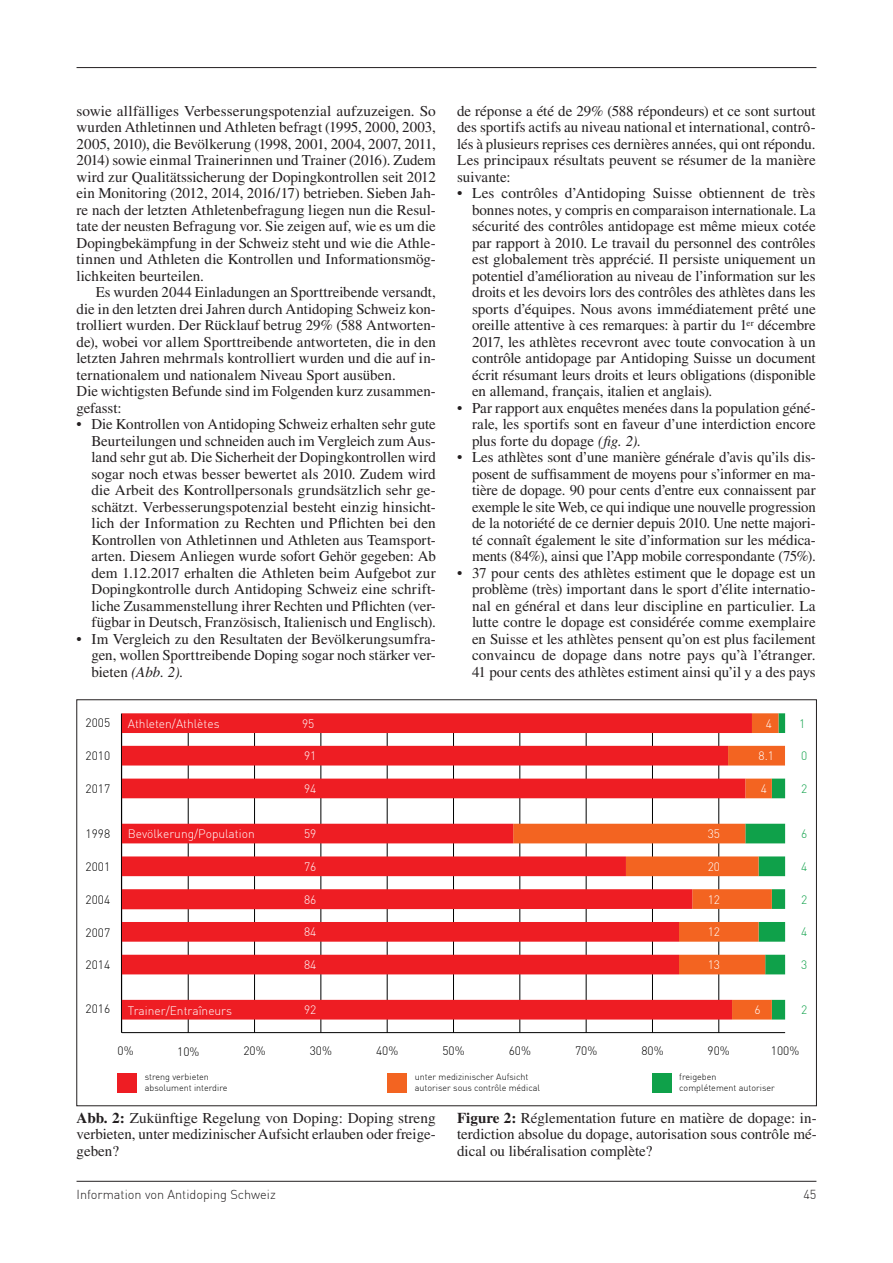
<style>
.page{position:relative;width:893px;height:1263px;background:#fff}
.page>*{position:absolute;margin:0;border:0;box-sizing:border-box;transform-origin:0 0}
.t1{font:15px/16.5px "Times LT Std";color:#231f20;text-align:justify}
.t2{font:300 12.75px "DIN";color:#231f20}
.t3{font:300 12px "DIN";color:#fff}
.t4{font:300 12px "DIN";color:#000}
.t5{font:300 12px "DIN";color:#0fa14a}
.t6{font:300 9px/10.8px "DIN";color:#000}
.s1{font-style:italic}
.s2{font-weight:700}
</style>
<div class="page">
<hr style="left:77px;top:67px;width:739px;height:1px;background:#231f20">
<hr style="left:77px;top:1181px;width:739px;height:1px;background:#231f20">
<hr style="left:122px;top:1032px;width:663px;height:1px;background:#000">
<hr style="left:188px;top:714px;width:1px;height:318px;background:#000">
<hr style="left:254px;top:715px;width:1px;height:317px;background:#000">
<hr style="left:321px;top:715px;width:1px;height:317px;background:#000">
<hr style="left:387px;top:715px;width:1px;height:317px;background:#000">
<hr style="left:453px;top:715px;width:1px;height:317px;background:#000">
<hr style="left:520px;top:715px;width:1px;height:317px;background:#000">
<hr style="left:586px;top:715px;width:1px;height:317px;background:#000">
<hr style="left:652px;top:715px;width:1px;height:317px;background:#000">
<hr style="left:718px;top:715px;width:1px;height:317px;background:#000">
<hr style="left:121px;top:714px;width:1px;height:318px;background:#000">
<svg style="left:513px;top:713px;width:272px;height:306px"></svg>
<svg style="left:122px;top:713px;width:630px;height:163px;fill:#ee1d23"></svg>
<svg style="left:122px;top:889px;width:610px;height:130px;fill:#ee1d23"></svg>
<div style="left:117px;top:1072px;width:20px;height:20px;background:#ee1d23"></div>
<div style="left:387px;top:1072px;width:20px;height:20px;background:#f36421"></div>
<div style="left:652px;top:1072px;width:20px;height:20px;background:#0fa14a"></div>
<p class="t1" style="left:77px;top:104px;width:361px">sowie allfälliges Verbesserungspotenzial aufzuzeigen. So wurden Athletinnen und Athleten befragt (1995, 2000, 2003, 2005, 2010), die Bevölkerung (1998, 2001, 2004, 2007, 2011, 2014) sowie einmal Trainerinnen und Trainer (2016). Zudem wird zur Qualitätssicherung der Dopingkontrollen seit 2012 ein Monitoring (2012, 2014, 2016/17) betrieben. Sieben Jah&shy;re nach der letzten Athletenbefragung liegen nun die Resul&shy;tate der neusten Befragung vor. Sie zeigen auf, wie es um die Dopingbekämpfung in der Schweiz steht und wie die Athle&shy;tinnen und Athleten die Kontrollen und Informationsmög&shy;lichkeiten beurteilen.</p>
<p class="t1" style="left:77px;top:286px;width:361px;text-align:left;text-indent:19px">Es wurden 2044 Einladungen an Sporttreibende versandt, die in den letzten drei Jahren durch Antidoping Schweiz kon&shy;trolliert wurden. Der Rücklauf betrug 29% (588 Antworten&shy;de), wobei vor allem Sporttreibende antworteten, die in den letzten Jahren mehrmals kontrolliert wurden und die auf in&shy;ternationalem und nationalem Niveau Sport ausüben.<br>Die wichtigsten Befunde sind im Folgenden kurz zusammen&shy;gefasst:</p>
<p class="t1" style="left:91px;top:418px;width:346px;text-indent:-15px">• Die Kontrollen von Antidoping Schweiz erhalten sehr gute Beurteilungen und schneiden auch im Vergleich zum Aus&shy;land sehr gut ab. Die Sicherheit der Dopingkontrollen wird sogar noch etwas besser bewertet als 2010. Zudem wird die Arbeit des Kontrollpersonals grundsätzlich sehr ge&shy;schätzt. Verbesserungspotenzial besteht einzig hinsicht&shy;lich der Information zu Rechten und Pflichten bei den Kontrollen von Athletinnen und Athleten aus Teamsport&shy;arten. Diesem Anliegen wurde sofort Gehör gegeben: Ab dem 1.12.2017 erhalten die Athleten beim Aufgebot zur Dopingkontrolle durch Antidoping Schweiz eine schrift&shy;liche Zusammenstellung ihrer Rechten und Pflichten (ver&shy;fügbar in Deutsch, Französisch, Italienisch und Englisch).</p>
<p class="t1" style="left:91px;top:632px;width:346px;text-indent:-15px">• Im Vergleich zu den Resultaten der Bevölkerungsumfra&shy;gen, wollen Sporttreibende Doping sogar noch stärker ver&shy;bieten <span class="s1">(Abb. 2).</span></p>
<p class="t4" style="left:86px;top:715px;width:26px">2005</p>
<p class="t4" style="left:86px;top:748px;width:26px">2010</p>
<p class="t4" style="left:86px;top:781px;width:26px">2017</p>
<p class="t4" style="left:86px;top:826px;width:26px">1998</p>
<p class="t4" style="left:86px;top:859px;width:26px">2001</p>
<p class="t4" style="left:86px;top:892px;width:26px">2004</p>
<p class="t4" style="left:86px;top:925px;width:26px">2007</p>
<p class="t4" style="left:86px;top:958px;width:26px">2014</p>
<p class="t4" style="left:86px;top:1001px;width:26px">2016</p>
<p class="t3" style="left:128px;top:716px;width:93px">Athleten/Athlètes</p>
<p class="t3" style="left:302px;top:716px;width:14px">95</p>
<p class="t3" style="left:128px;top:826px;width:128px">Bevölkerung/Population</p>
<p class="t3" style="left:128px;top:1003px;width:106px">Trainer/Entraîneurs</p>
<p class="t3" style="left:304px;top:748px;width:14px">91</p>
<p class="t3" style="left:304px;top:781px;width:14px">94</p>
<p class="t3" style="left:304px;top:826px;width:14px">59</p>
<p class="t3" style="left:304px;top:859px;width:14px">76</p>
<p class="t3" style="left:304px;top:892px;width:14px">86</p>
<p class="t3" style="left:304px;top:925px;width:14px">84</p>
<p class="t3" style="left:304px;top:957px;width:14px">84</p>
<p class="t3" style="left:304px;top:1002px;width:14px">92</p>
<p class="t1" style="left:457px;top:104px;width:360px">de réponse a été de 29% (588 répondeurs) et ce sont surtout des sportifs actifs au niveau national et international, contrô&shy;lés à plusieurs reprises ces dernières années, qui ont répondu.<br>Les principaux résultats peuvent se résumer de la manière suivante:</p>
<p class="t1" style="left:472px;top:187px;width:345px;text-indent:-15px">• Les contrôles d’Antidoping Suisse obtiennent de très bonnes notes, y compris en comparaison internationale. La sécurité des contrôles antidopage est même mieux cotée par rapport à 2010. Le travail du personnel des contrôles est globalement très apprécié. Il persiste uniquement un potentiel d’amélioration au niveau de l’information sur les droits et les devoirs lors des contrôles des athlètes dans les sports d’équipes. Nous avons immédiatement prêté une oreille attentive à ces remarques: à partir du 1<sup>er</sup> décembre 2017, les athlètes recevront avec toute convocation à un contrôle antidopage par Antidoping Suisse un document écrit résumant leurs droits et leurs obligations (disponible en allemand, français, italien et anglais).</p>
<p class="t1" style="left:472px;top:401px;width:345px;text-indent:-15px">• Par rapport aux enquêtes menées dans la population géné&shy;rale, les sportifs sont en faveur d’une interdiction encore plus forte du dopage <span class="s1">(fig. 2).</span></p>
<p class="t1" style="left:472px;top:451px;width:345px;text-indent:-15px">• Les athlètes sont d’une manière générale d’avis qu’ils dis&shy;posent de suffisamment de moyens pour s’informer en ma&shy;tière de dopage. 90 pour cents d’entre eux connaissent par exemple le site Web, ce qui indique une nouvelle progression de la notoriété de ce dernier depuis 2010. Une nette majori&shy;té connaît également le site d’information sur les médica&shy;ments (84%), ainsi que l’App mobile correspondante (75%).</p>
<p class="t1" style="left:472px;top:566px;width:345px;text-indent:-15px">• 37 pour cents des athlètes estiment que le dopage est un problème (très) important dans le sport d’élite internatio&shy;nal en général et dans leur discipline en particulier. La lutte contre le dopage est considérée comme exemplaire en Suisse et les athlètes pensent qu’on est plus facilement convaincu de dopage dans notre pays qu’à l’étranger.<br>41 pour cents des athlètes estiment ainsi qu’il y a des pays</p>
<p class="t3" style="left:708px;top:826px;width:14px">35</p>
<p class="t3" style="left:708px;top:859px;width:14px">20</p>
<p class="t3" style="left:708px;top:892px;width:14px">12</p>
<p class="t3" style="left:708px;top:925px;width:14px">12</p>
<p class="t3" style="left:708px;top:957px;width:14px">13</p>
<p class="t3" style="left:766px;top:716px;width:8px">4</p>
<p class="t3" style="left:758px;top:748px;width:17px">8.1</p>
<p class="t3" style="left:761px;top:781px;width:8px">4</p>
<p class="t3" style="left:754px;top:1002px;width:8px">6</p>
<p class="t5" style="left:799px;top:716px;width:8px">1</p>
<p class="t5" style="left:801px;top:748px;width:8px">0</p>
<p class="t5" style="left:801px;top:781px;width:8px">2</p>
<p class="t5" style="left:801px;top:826px;width:8px">6</p>
<p class="t5" style="left:801px;top:859px;width:8px">4</p>
<p class="t5" style="left:801px;top:892px;width:8px">2</p>
<p class="t5" style="left:801px;top:925px;width:8px">4</p>
<p class="t5" style="left:801px;top:957px;width:8px">3</p>
<p class="t5" style="left:801px;top:1002px;width:8px">2</p>
<p class="t4" style="left:118px;top:1043px;width:18px">0%</p>
<p class="t4" style="left:177px;top:1044px;width:24px">10%</p>
<p class="t4" style="left:243px;top:1044px;width:24px">20%</p>
<p class="t4" style="left:310px;top:1044px;width:24px">30%</p>
<p class="t4" style="left:376px;top:1044px;width:24px">40%</p>
<p class="t4" style="left:442px;top:1044px;width:24px">50%</p>
<p class="t4" style="left:509px;top:1044px;width:24px">60%</p>
<p class="t4" style="left:575px;top:1044px;width:24px">70%</p>
<p class="t4" style="left:641px;top:1044px;width:24px">80%</p>
<p class="t4" style="left:708px;top:1044px;width:24px">90%</p>
<p class="t4" style="left:771px;top:1044px;width:30px">100%</p>
<p class="t6" style="left:145px;top:1071px;width:84px">streng verbieten absolument interdire</p>
<p class="t6" style="left:415px;top:1071px;width:127px">unter medizinischer Aufsicht autoriser sous contrôle médical</p>
<p class="t6" style="left:679px;top:1071px;width:97px">freigeben complétement autoriser</p>
<p class="t1" style="left:77px;top:1111px;width:361px"><span class="s2">Abb. 2:</span> Zukünftige Regelung von Doping: Doping streng verbieten, unter medizinischerAufsicht erlauben oder freige&shy;geben?</p>
<p class="t1" style="left:457px;top:1111px;width:361px"><span class="s2">Figure 2:</span> Réglementation future en matière de dopage: in&shy;terdiction absolue du dopage, autorisation sous contrôle mé&shy;dical ou libéralisation complète?</p>
<p class="t2" style="left:77px;top:1186px;width:201px">Information von Antidoping Schweiz</p>
<p class="t2" style="left:803px;top:1186px;width:15px">45</p>
</div>
